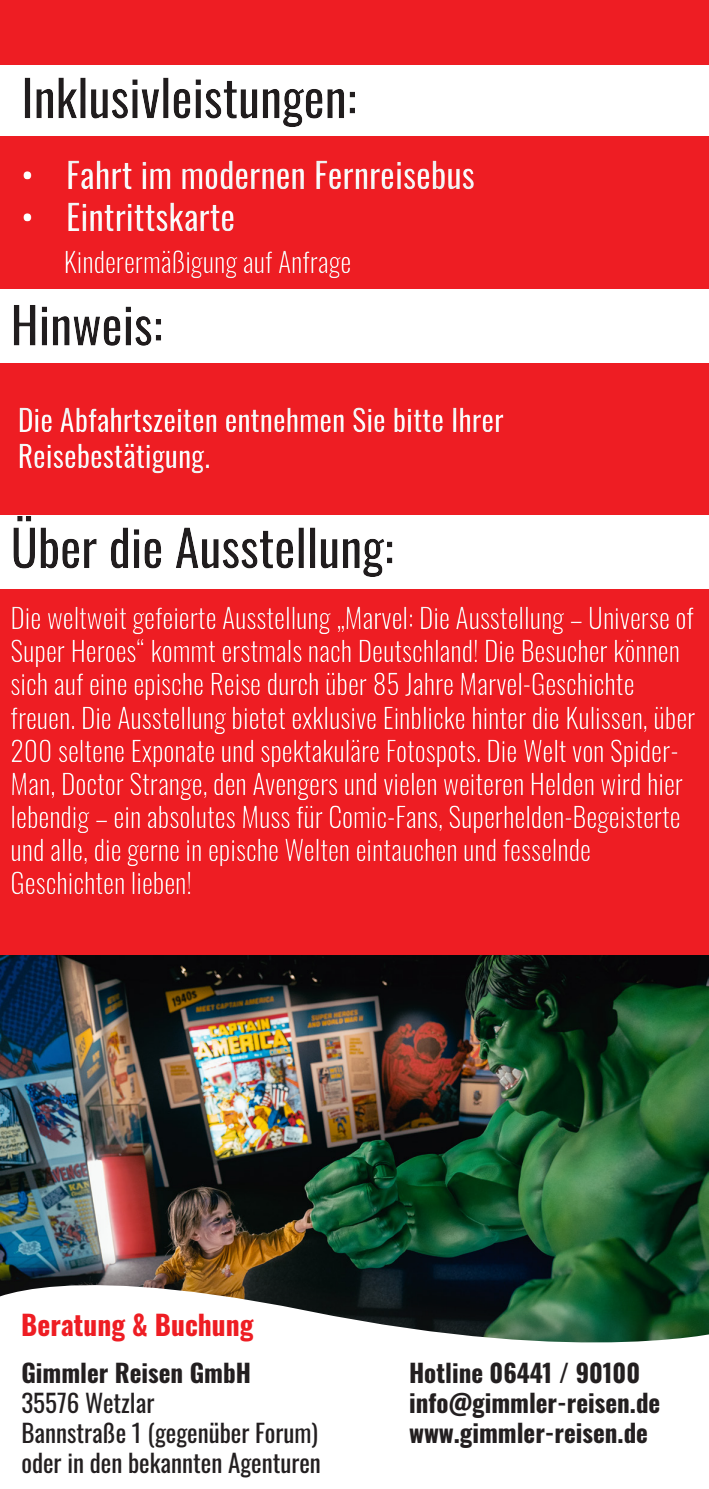
<style>
.page{position:relative;width:709px;height:1489px;background:#fff}
.page>*{position:absolute;margin:0;border:0;box-sizing:border-box;transform-origin:0 0}
.t1{font:35px "Oswald";color:#fff}
.t2{font:30px/36px "Oswald";color:#fff}
.t3{font:300 27.5px/33px "Oswald";color:#fff}
.t4{font:700 27.5px "Oswald";color:#ee1d23}
.t5{font:700 25px "Oswald";color:#231f20}
.t6{font:25px "Oswald";color:#231f20}
</style>
<div class="page">
<div style="left:0;top:0;width:709px;height:1488px;background:#ee1d23"></div>
<img style="left:0;top:955px;width:709px;height:295px">
<div style="left:0;top:1250px;width:709px;height:238px;background:#231f20;opacity:.2"></div>
<svg style="left:0;top:1255px;width:709px;height:233px;background:#c5cbc7"></svg>
<div style="left:0;top:66px;width:709px;height:70px;background:#fff"></div>
<div style="left:11px;top:51px;width:487px;height:258px;background:#231f20;opacity:.2"></div>
<div style="left:0;top:289px;width:709px;height:73px;background:#fff"></div>
<div style="left:0;top:279px;width:526px;height:225px;background:#231f20;opacity:.2"></div>
<div style="left:0;top:501px;width:709px;height:424px;background:#231f20;opacity:.2"></div>
<p class="t1" style="left:21px;top:143px;width:455px">• Fahrt im modernen Fernreisebus</p>
<p class="t1" style="left:21px;top:185px;width:215px">• Eintrittskarte</p>
<p class="t3" style="left:64px;top:242px;width:289px">Kinderermäßigung auf Anfrage</p>
<p class="t2" style="left:18px;top:398px;width:487px">Die Abfahrtszeiten entnehmen Sie bitte Ihrer<br>Reisebestätigung.</p>
<p class="t3" style="left:11px;top:598px;width:686px">Die weltweit gefeierte Ausstellung „Marvel: Die Ausstellung – Universe of Super Heroes“ kommt erstmals nach Deutschland! Die Besucher können sich auf eine epische Reise durch über 85 Jahre Marvel-Geschichte freuen. Die Ausstellung bietet exklusive Einblicke hinter die Kulissen, über 200 seltene Exponate und spektakuläre Fotospots. Die Welt von Spider-Man, Doctor Strange, den Avengers und vielen weiteren Helden wird hier lebendig – ein absolutes Muss für Comic-Fans, Superhelden-Begeisterte und alle, die gerne in epische Welten eintauchen und fesselnde Geschichten lieben!</p>
<p class="t4" style="left:21px;top:1309px;width:234px">Beratung &amp; Buchung</p>
<p class="t5" style="left:21px;top:1359px;width:231px">Gimmler Reisen GmbH</p>
<p class="t5" style="left:409px;top:1359px;width:232px">Hotline 06441 / 90100</p>
<p class="t6" style="left:21px;top:1380px;width:134px">35576 Wetzlar</p>
<p class="t5" style="left:409px;top:1389px;width:253px">info@gimmler-reisen.de</p>
<p class="t6" style="left:21px;top:1410px;width:298px">Bannstraße 1 (gegenüber Forum)</p>
<p class="t5" style="left:409px;top:1419px;width:240px">www.gimmler-reisen.de</p>
<p class="t6" style="left:21px;top:1440px;width:301px">oder in den bekannten Agenturen</p>
</div>
